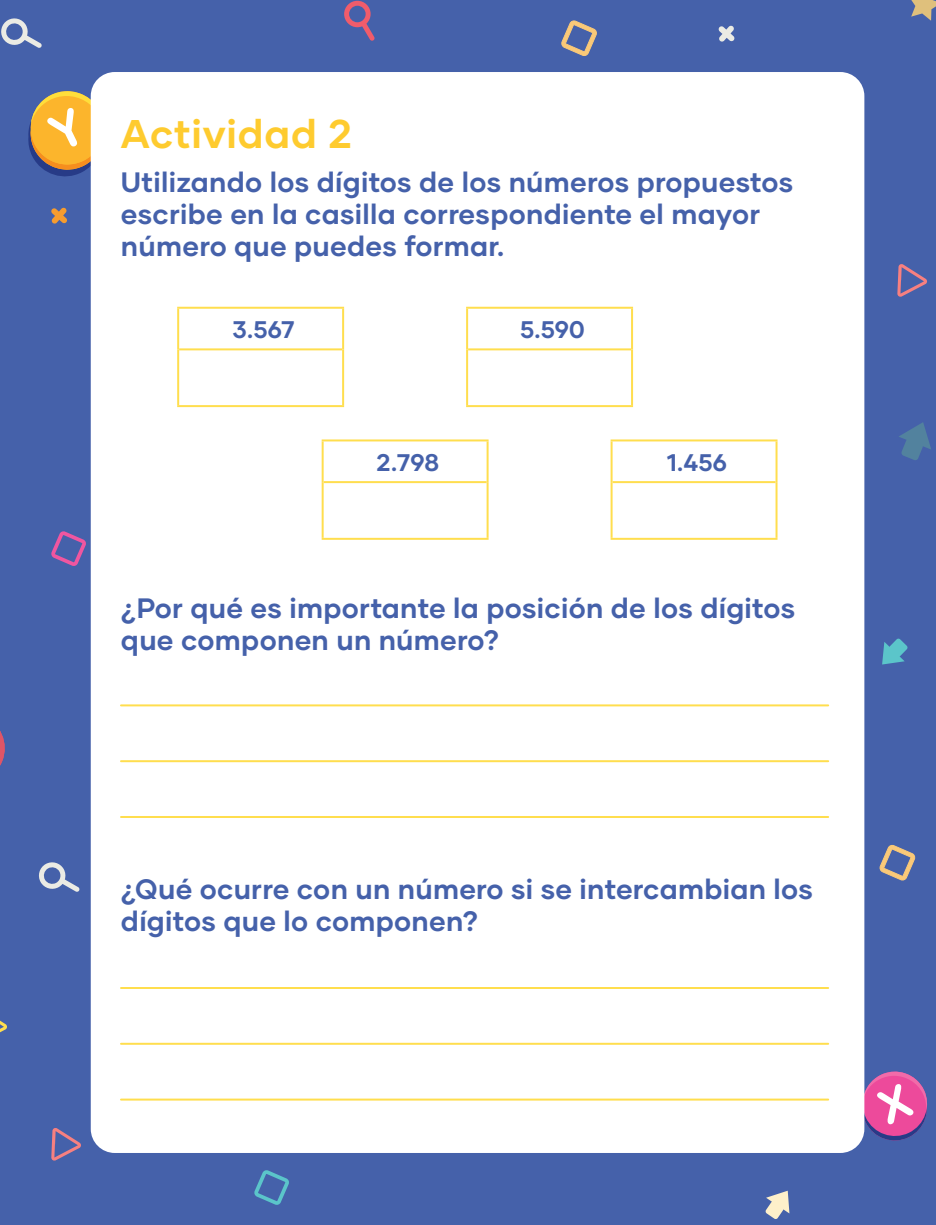
<style>
.page{position:relative;width:936px;height:1225px;background:#fff}
.page>*{position:absolute;margin:0;border:0;box-sizing:border-box;transform-origin:0 0}
.t1{font:700 40px "Gilmer";letter-spacing:.02em;color:#fecb2f}
.t2{font:700 28px/32px "Gilmer";letter-spacing:.01em;color:#4561aa}
.t3{font:700 24px "Gilmer";letter-spacing:.01em;color:#4561aa}
</style>
<div class="page">
<div style="left:0;top:0;width:935px;height:1225px;background:#4561aa"></div>
<svg style="left:765px;top:1190px;width:24px;height:29px"></svg>
<svg style="left:51px;top:207px;width:16px;height:17px"></svg>
<svg style="left:344px;top:1px;width:31px;height:40px"></svg>
<svg style="left:1px;top:18px;width:41px;height:30px"></svg>
<svg style="left:39px;top:862px;width:41px;height:30px"></svg>
<svg style="left:911px;top:0;width:24px;height:21px"></svg>
<svg style="left:882px;top:638px;width:25px;height:26px"></svg>
<svg style="left:899px;top:422px;width:32px;height:38px"></svg>
<svg style="left:718px;top:25px;width:16px;height:17px"></svg>
<svg style="left:254px;top:1170px;width:35px;height:35px"></svg>
<svg style="left:561px;top:20px;width:36px;height:36px"></svg>
<svg style="left:879px;top:844px;width:36px;height:36px"></svg>
<svg style="left:51px;top:531px;width:35px;height:35px"></svg>
<svg style="left:51px;top:1128px;width:30px;height:32px"></svg>
<svg style="left:897px;top:264px;width:30px;height:33px"></svg>
<svg style="left:0;top:1020px;width:7px;height:13px"></svg>
<svg style="left:858px;top:1067px;width:70px;height:78px"></svg>
<svg style="left:28px;top:86px;width:65px;height:96px"></svg>
<svg style="left:0;top:731px;width:5px;height:35px"></svg>
<div style="left:91px;top:72px;width:773px;height:1081px;background:#fff;border-radius:24px"></div>
<hr style="left:179px;top:348px;width:163px;height:2px;background:#ffde4e">
<hr style="left:177px;top:307px;width:167px;height:2px;background:#ffde4e">
<hr style="left:177px;top:309px;width:2px;height:40px;background:#ffde4e">
<hr style="left:342px;top:309px;width:2px;height:40px;background:#ffde4e">
<hr style="left:177px;top:349px;width:2px;height:56px;background:#ffde4e">
<hr style="left:342px;top:349px;width:2px;height:56px;background:#ffde4e">
<hr style="left:177px;top:405px;width:167px;height:2px;background:#ffde4e">
<hr style="left:321px;top:441px;width:2px;height:41px;background:#ffde4e">
<hr style="left:321px;top:482px;width:2px;height:56px;background:#ffde4e">
<hr style="left:321px;top:439px;width:167px;height:2px;background:#ffde4e">
<hr style="left:486px;top:441px;width:2px;height:41px;background:#ffde4e">
<hr style="left:486px;top:482px;width:2px;height:56px;background:#ffde4e">
<hr style="left:323px;top:481px;width:163px;height:2px;background:#ffde4e">
<hr style="left:321px;top:538px;width:167px;height:2px;background:#ffde4e">
<hr style="left:466px;top:309px;width:2px;height:40px;background:#ffde4e">
<hr style="left:466px;top:349px;width:2px;height:56px;background:#ffde4e">
<hr style="left:466px;top:307px;width:167px;height:2px;background:#ffde4e">
<hr style="left:631px;top:309px;width:2px;height:40px;background:#ffde4e">
<hr style="left:631px;top:349px;width:2px;height:56px;background:#ffde4e">
<hr style="left:468px;top:348px;width:163px;height:2px;background:#ffde4e">
<hr style="left:466px;top:405px;width:167px;height:2px;background:#ffde4e">
<hr style="left:610px;top:441px;width:2px;height:41px;background:#ffde4e">
<hr style="left:610px;top:482px;width:2px;height:56px;background:#ffde4e">
<hr style="left:610px;top:439px;width:167px;height:2px;background:#ffde4e">
<hr style="left:775px;top:441px;width:2px;height:41px;background:#ffde4e">
<hr style="left:775px;top:482px;width:2px;height:56px;background:#ffde4e">
<hr style="left:612px;top:481px;width:163px;height:2px;background:#ffde4e">
<hr style="left:610px;top:538px;width:167px;height:2px;background:#ffde4e">
<hr style="left:121px;top:704px;width:707px;height:2px;background:#ffde4e">
<hr style="left:121px;top:987px;width:707px;height:2px;background:#ffde4e">
<hr style="left:121px;top:760px;width:707px;height:2px;background:#ffde4e">
<hr style="left:121px;top:1042px;width:707px;height:2px;background:#ffde4e">
<hr style="left:121px;top:816px;width:707px;height:2px;background:#ffde4e">
<hr style="left:121px;top:1098px;width:707px;height:2px;background:#ffde4e">
<p class="t1" style="left:121px;top:109px;width:232px">Actividad 2</p>
<p class="t2" style="left:121px;top:166px;width:673px">Utilizando los dígitos de los números propuestos escribe en la casilla correspondiente el mayor número que puedes formar.</p>
<p class="t3" style="left:232px;top:314px;width:63px">3.567</p>
<p class="t3" style="left:376px;top:447px;width:64px">2.798</p>
<p class="t3" style="left:520px;top:314px;width:66px">5.590</p>
<p class="t3" style="left:666px;top:447px;width:62px">1.456</p>
<p class="t2" style="left:121px;top:591px;width:675px">¿Por qué es importante la posición de los dígitos que componen un número?</p>
<p class="t2" style="left:121px;top:873px;width:693px">¿Qué ocurre con un número si se intercambian los dígitos que lo componen?</p>
</div>
